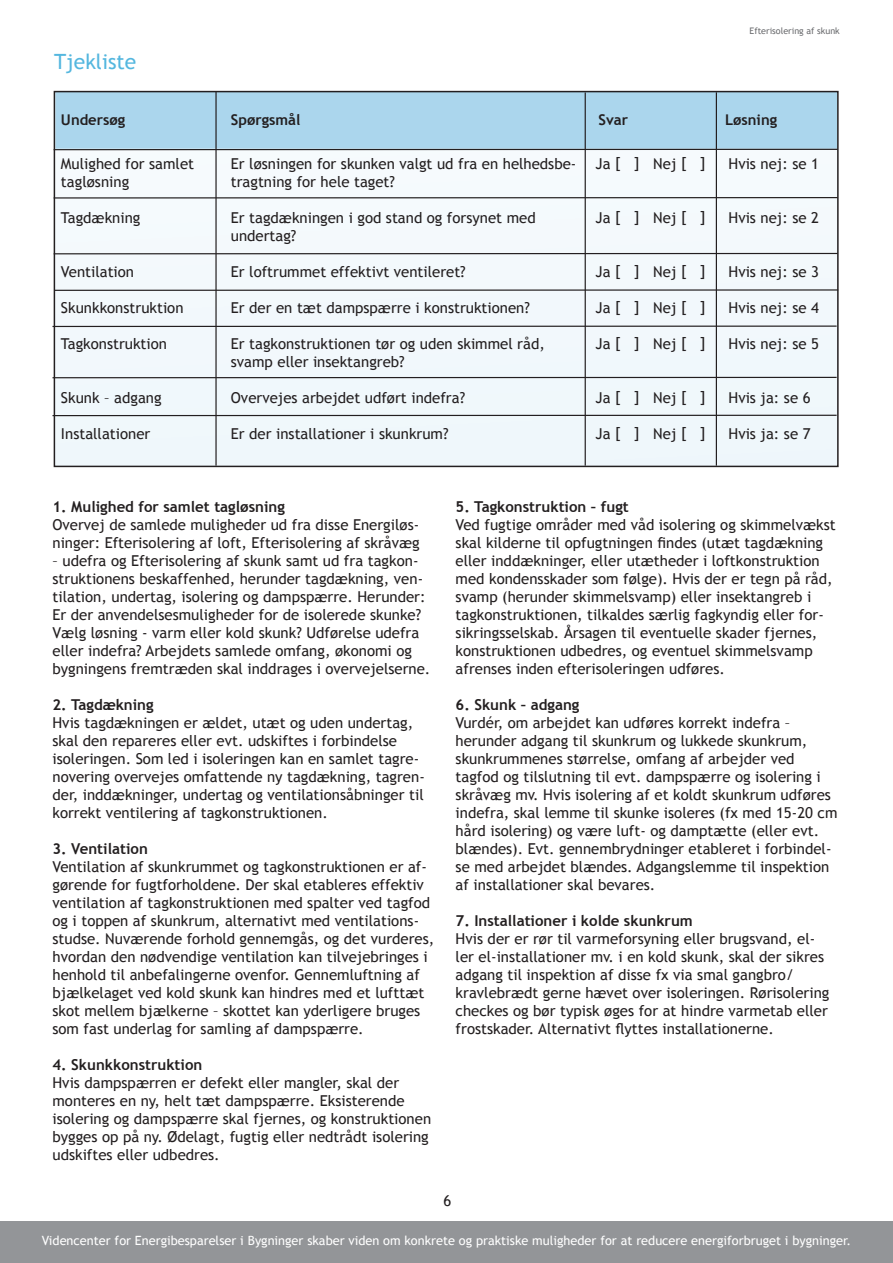
<style>
.page{position:relative;width:893px;height:1263px;background:#fff}
.page>*{position:absolute;margin:0;border:0;box-sizing:border-box;transform-origin:0 0}
.Overskrift{font:21px "Trebuchet MS";color:#54b7df}
.t1{font:15px/18px "Trebuchet MS";color:#231f20}
.t2{font:700 15px "Trebuchet MS";color:#231f20}
.t3{font:700 14.85px "Trebuchet MS";color:#231f20}
.t4{font:12.75px "Trebuchet MS";color:#fff}
.t5{font:9px "Trebuchet MS";color:#6c6d70}
</style>
<div class="page">
<div style="left:0;top:1221px;width:893px;height:42px;background:#939598"></div>
<div style="left:55px;top:150px;width:782px;height:316px;background:#f2f8fc"></div>
<div style="left:55px;top:91px;width:782px;height:58px;background:#abd6ed;border:2px solid #abd6ec"></div>
<div style="left:54px;top:91px;width:785px;height:376px;border:2px solid #231f20"></div>
<hr style="left:215px;top:92px;width:2px;height:374px;background:#231f20">
<hr style="left:585px;top:92px;width:1px;height:374px;background:#231f20">
<hr style="left:716px;top:92px;width:1px;height:374px;background:#231f20">
<hr style="left:54px;top:149px;width:784px;height:1px;background:#231f20">
<hr style="left:54px;top:197px;width:784px;height:2px;background:#231f20">
<hr style="left:54px;top:253px;width:784px;height:1px;background:#231f20">
<hr style="left:53px;top:415px;width:784px;height:1px;background:#231f20">
<hr style="left:53px;top:377px;width:784px;height:1px;background:#231f20">
<hr style="left:53px;top:325px;width:784px;height:2px;background:#231f20">
<hr style="left:54px;top:289px;width:784px;height:2px;background:#231f20">
<p class="Overskrift" style="left:54px;top:50px;width:84px">Tjekliste</p>
<p class="t5" style="left:750px;top:26px;width:92px">Efterisolering af skunk</p>
<p class="t3" style="left:61px;top:110px;width:66px">Undersøg</p>
<p class="t3" style="left:231px;top:110px;width:71px">Spørgsmål</p>
<p class="t3" style="left:599px;top:110px;width:31px">Svar</p>
<p class="t3" style="left:725px;top:110px;width:54px">Løsning</p>
<p class="t1" style="left:231px;top:155px;width:347px">Er løsningen for skunken valgt ud fra en helhedsbe&shy;tragtning for hele taget?</p>
<p class="t1" style="left:231px;top:209px;width:306px">Er tagdækningen i god stand og forsynet med undertag?</p>
<p class="t1" style="left:231px;top:263px;width:236px">Er loftrummet effektivt ventileret?</p>
<p class="t1" style="left:231px;top:299px;width:301px">Er der en tæt dampspærre i konstruktionen?</p>
<p class="t1" style="left:231px;top:335px;width:315px">Er tagkonstruktionen tør og uden skimmel råd, svamp eller insektangreb?</p>
<p class="t1" style="left:231px;top:389px;width:236px">Overvejes arbejdet udført indefra?</p>
<p class="t1" style="left:231px;top:425px;width:219px">Er der installationer i skunkrum?</p>
<p class="t1" style="left:596px;top:155px;width:112px">Ja [ ] Nej [ ]</p>
<p class="t1" style="left:596px;top:209px;width:112px">Ja [ ] Nej [ ]</p>
<p class="t1" style="left:596px;top:263px;width:112px">Ja [ ] Nej [ ]</p>
<p class="t1" style="left:596px;top:299px;width:112px">Ja [ ] Nej [ ]</p>
<p class="t1" style="left:596px;top:335px;width:112px">Ja [ ] Nej [ ]</p>
<p class="t1" style="left:596px;top:389px;width:112px">Ja [ ] Nej [ ]</p>
<p class="t1" style="left:596px;top:425px;width:112px">Ja [ ] Nej [ ]</p>
<p class="t1" style="left:61px;top:155px;width:135px">Mulighed for samlet tagløsning</p>
<p class="t1" style="left:61px;top:209px;width:81px">Tagdækning</p>
<p class="t1" style="left:61px;top:263px;width:75px">Ventilation</p>
<p class="t1" style="left:61px;top:299px;width:124px">Skunkkonstruktion</p>
<p class="t1" style="left:61px;top:335px;width:108px">Tagkonstruktion</p>
<p class="t1" style="left:61px;top:389px;width:102px">Skunk – adgang</p>
<p class="t1" style="left:61px;top:425px;width:91px">Installationer</p>
<p class="t1" style="left:728px;top:155px;width:92px">Hvis nej: se 1</p>
<p class="t1" style="left:728px;top:209px;width:92px">Hvis nej: se 2</p>
<p class="t1" style="left:728px;top:263px;width:92px">Hvis nej: se 3</p>
<p class="t1" style="left:728px;top:299px;width:92px">Hvis nej: se 4</p>
<p class="t1" style="left:728px;top:335px;width:92px">Hvis nej: se 5</p>
<p class="t1" style="left:728px;top:389px;width:84px">Hvis ja: se 6</p>
<p class="t1" style="left:728px;top:425px;width:84px">Hvis ja: se 7</p>
<p class="t2" style="left:52px;top:497px;width:234px">1. Mulighed for samlet tagløsning</p>
<p class="t1" style="left:52px;top:516px;width:369px">Overvej de samlede muligheder ud fra disse Energiløs&shy;ninger: Efterisolering af loft, Efterisolering af skråvæg</p>
<p class="t1" style="left:52px;top:552px;width:379px">– udefra og Efterisolering af skunk samt ud fra tagkon&shy;struktionens beskaffenhed, herunder tagdækning, ven&shy;tilation, undertag, isolering og dampspærre. Herunder:<br>Er der anvendelsesmuligheder for de isolerede skunke?<br>Vælg løsning - varm eller kold skunk? Udførelse udefra eller indefra? Arbejdets samlede omfang, økonomi og bygningens fremtræden skal inddrages i overvejelserne.</p>
<p class="t2" style="left:52px;top:695px;width:103px">2. Tagdækning</p>
<p class="t1" style="left:52px;top:714px;width:362px">Hvis tagdækningen er ældet, utæt og uden undertag,</p>
<p class="t1" style="left:52px;top:732px;width:346px">skal den repareres eller evt. udskiftes i forbindelse</p>
<p class="t1" style="left:52px;top:750px;width:374px">isoleringen. Som led i isoleringen kan en samlet tagre&shy;novering overvejes omfattende ny tagdækning, tagren&shy;der, inddækninger, undertag og ventilationsåbninger til korrekt ventilering af tagkonstruktionen.</p>
<p class="t2" style="left:52px;top:839px;width:97px">3. Ventilation</p>
<p class="t1" style="left:52px;top:858px;width:383px">Ventilation af skunkrummet og tagkonstruktionen er af&shy;gørende for fugtforholdene. Der skal etableres effektiv ventilation af tagkonstruktionen med spalter ved tagfod og i toppen af skunkrum, alternativt med ventilations&shy;studse. Nuværende forhold gennemgås, og det vurderes, hvordan den nødvendige ventilation kan tilvejebringes i henhold til anbefalingerne ovenfor. Gennemluftning af bjælkelaget ved kold skunk kan hindres med et lufttæt skot mellem bjælkerne – skottet kan yderligere bruges som fast underlag for samling af dampspærre.</p>
<p class="t2" style="left:52px;top:1055px;width:151px">4. Skunkkonstruktion</p>
<p class="t1" style="left:52px;top:1074px;width:348px">Hvis dampspærren er defekt eller mangler, skal der</p>
<p class="t1" style="left:52px;top:1092px;width:354px">monteres en ny, helt tæt dampspærre. Eksisterende</p>
<p class="t1" style="left:52px;top:1110px;width:380px">isolering og dampspærre skal fjernes, og konstruktionen</p>
<p class="t1" style="left:52px;top:1128px;width:378px">bygges op på ny. Ødelagt, fugtig eller nedtrådt isolering udskiftes eller udbedres.</p>
<p class="t2" style="left:456px;top:497px;width:175px">5. Tagkonstruktion – fugt</p>
<p class="t1" style="left:456px;top:516px;width:382px">Ved fugtige områder med våd isolering og skimmelvækst</p>
<p class="t1" style="left:456px;top:534px;width:369px">skal kilderne til opfugtningen findes (utæt tagdækning</p>
<p class="t1" style="left:456px;top:552px;width:366px">eller inddækninger, eller utætheder i loftkonstruktion</p>
<p class="t1" style="left:456px;top:570px;width:379px">med kondensskader som følge). Hvis der er tegn på råd,</p>
<p class="t1" style="left:456px;top:588px;width:357px">svamp (herunder skimmelsvamp) eller insektangreb i</p>
<p class="t1" style="left:456px;top:606px;width:370px">tagkonstruktionen, tilkaldes særlig fagkyndig eller for&shy;sikringsselskab. Årsagen til eventuelle skader fjernes,</p>
<p class="t1" style="left:456px;top:642px;width:359px">konstruktionen udbedres, og eventuel skimmelsvamp</p>
<p class="t1" style="left:456px;top:660px;width:271px">afrenses inden efterisoleringen udføres.</p>
<p class="t2" style="left:456px;top:695px;width:125px">6. Skunk – adgang</p>
<p class="t1" style="left:456px;top:714px;width:383px">Vurdér, om arbejdet kan udføres korrekt indefra – herunder adgang til skunkrum og lukkede skunkrum, skunkrummenes størrelse, omfang af arbejder ved tagfod og tilslutning til evt. dampspærre og isolering i skråvæg mv. Hvis isolering af et koldt skunkrum udføres indefra, skal lemme til skunke isoleres (fx med 15-20 cm hård isolering) og være luft- og damptætte (eller evt. blændes). Evt. gennembrydninger etableret i forbindel&shy;se med arbejdet blændes. Adgangslemme til inspektion af installationer skal bevares.</p>
<p class="t2" style="left:456px;top:911px;width:239px">7. Installationer i kolde skunkrum</p>
<p class="t1" style="left:456px;top:930px;width:375px">Hvis der er rør til varmeforsyning eller brugsvand, el&shy;ler el-installationer mv. i en kold skunk, skal der sikres adgang til inspektion af disse fx via smal gangbro/ kravlebrædt gerne hævet over isoleringen. Rørisolering checkes og bør typisk øges for at hindre varmetab eller frostskader. Alternativt flyttes installationerne.</p>
<p class="t1" style="left:443px;top:1192px;width:9px">6</p>
<p class="t4" style="left:42px;top:1233px;width:811px">Videncenter for Energibesparelser i Bygninger skaber viden om konkrete og praktiske muligheder for at reducere energiforbruget i bygninger.</p>
</div>
